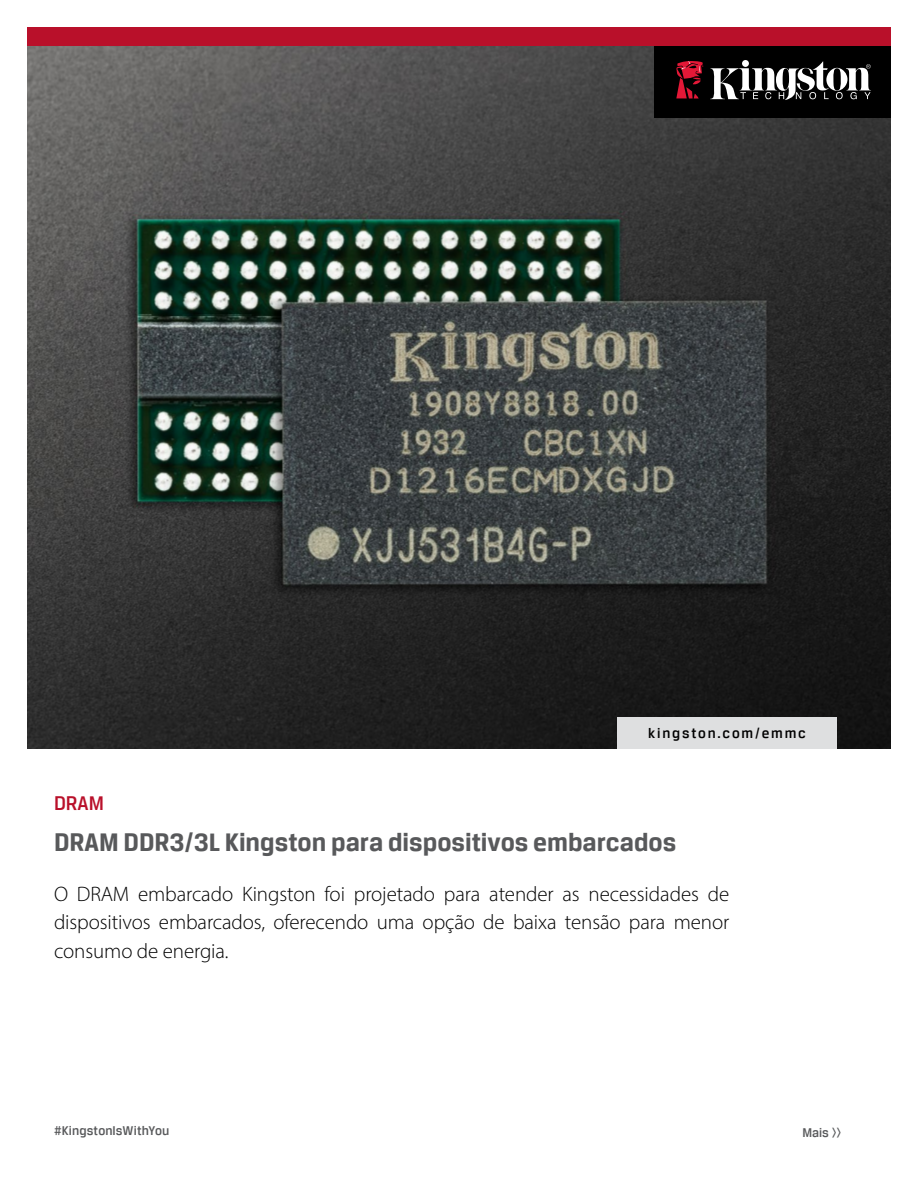
<style>
.page{position:relative;width:918px;height:1188px;background:#fff}
.page>*{position:absolute;margin:0;border:0;box-sizing:border-box;transform-origin:0 0}
.t1{font:700 27px "Breuer Text";color:#58595b}
.t2{font:300 21px/28.5px "Myriad Pro";letter-spacing:-.005em;color:#000;text-align:justify}
.t3{font:500 21px "Breuer Text";color:#b9102a}
.t4{font:500 15px "Breuer Text";letter-spacing:.12em;color:#000}
.t5{font:500 13.5px "Breuer Text";letter-spacing:.005em;color:#58595b}
</style>
<div class="page">
<img style="left:27px;top:46px;width:864px;height:702px">
<div style="left:617px;top:717px;width:220px;height:31px;background:#dedfe0"></div>
<div style="left:27px;top:27px;width:864px;height:19px;background:#b9102a"></div>
<div style="left:655px;top:46px;width:236px;height:71px;background:#000"></div>
<svg style="left:710px;top:61px;width:161px;height:39px"></svg>
<svg style="left:676px;top:61px;width:28px;height:38px"></svg>
<p class="t3" style="left:54px;top:792px;width:51px">DRAM</p>
<p class="t4" style="left:648px;top:725px;width:159px">kingston.com/emmc</p>
<p class="t1" style="left:54px;top:827px;width:624px">DRAM DDR3/3L Kingston para dispositivos embarcados</p>
<p class="t2" style="left:54px;top:879px;width:677px">O DRAM embarcado Kingston foi projetado para atender as necessidades de dispositivos embarcados, oferecendo uma opção de baixa tensão para menor consumo de energia.</p>
<p class="t5" style="left:54px;top:1124px;width:117px">#KingstonIsWithYou</p>
<p class="t5" style="left:802px;top:1125px;width:40px">Mais &gt;&gt;</p>
</div>
